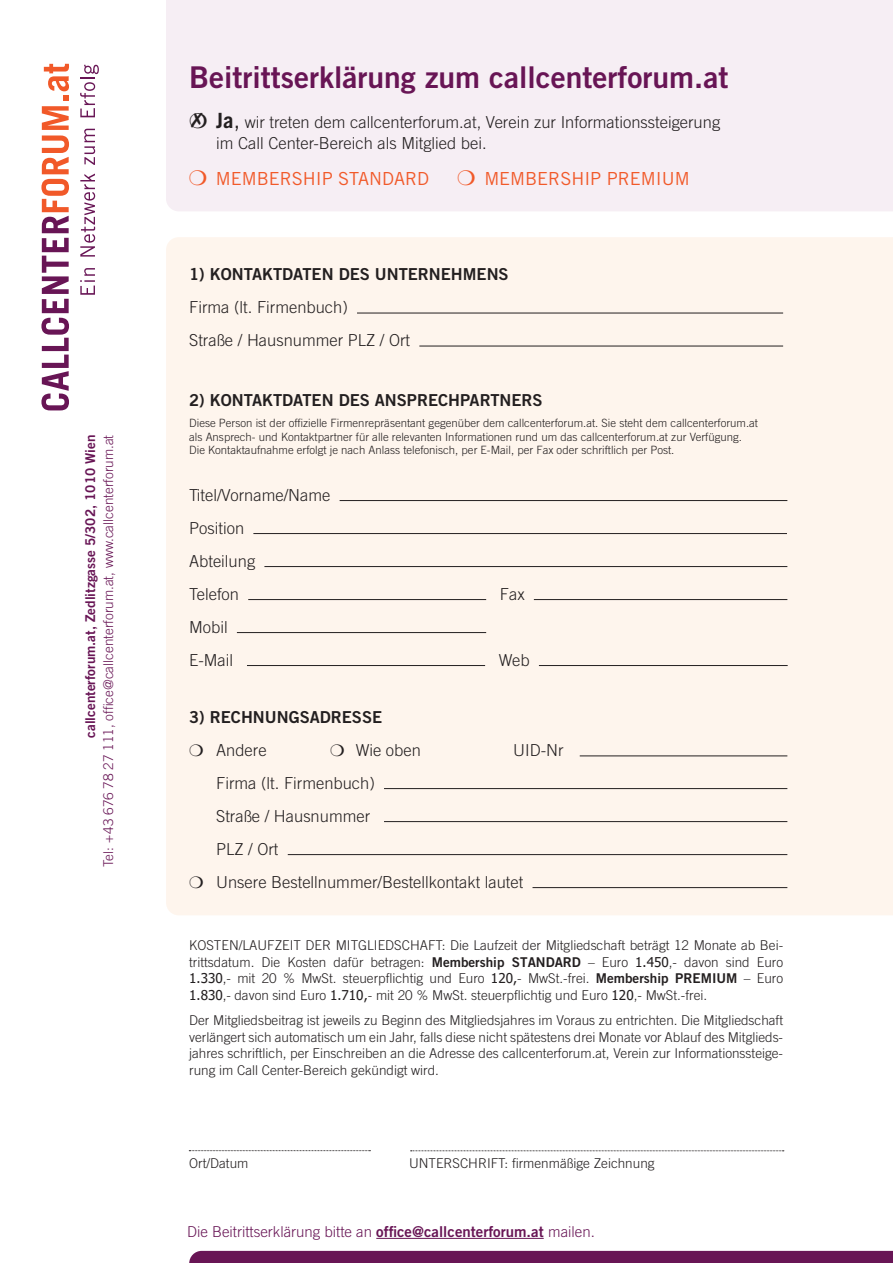
<style>
.page{position:relative;width:893px;height:1263px;background:#fff}
.page>*{position:absolute;margin:0;border:0;box-sizing:border-box;transform-origin:0 0}
.t1{font:30px "Trade Gothic Bold Two";color:#681555}
.t2{font:18px "Trade Gothic";color:#f15929}
.t3{font:300 16.5px/33px "Trade Gothic";color:#231f20}
.t4{font:16.5px "Trade Gothic Bold Two";color:#231f20}
.t5{font:300 15px "Trade Gothic";color:#681555}
.t6{font:300 13.5px/16.5px "Trade Gothic";color:#231f20;text-align:justify}
.t7{font:300 13.5px "Trade Gothic";color:#681555}
.t8{font:13.5px "Trade Gothic Bold Two";color:#681555}
.t9{font:300 11.4px/13.5px "Trade Gothic";color:#231f20}
.s1{font-weight:700;font-size:21px}
.s2{font-weight:400;font-size:21px}
.s3{font-family:"Trade Gothic Bold Two";font-weight:400}
.s4{font-family:"Tahoma";font-weight:400}
</style>
<div class="page">
<div style="left:166px;top:237px;width:727px;height:678px;background:#fef5ed"></div>
<div style="left:166px;top:0;width:727px;height:211px;background:#f6eef4"></div>
<hr style="left:357px;top:313px;width:426px;height:1px;background:#231f20">
<hr style="left:419px;top:346px;width:364px;height:1px;background:#231f20">
<hr style="left:340px;top:500px;width:447px;height:1px;background:#231f20">
<hr style="left:253px;top:533px;width:534px;height:1px;background:#231f20">
<hr style="left:264px;top:566px;width:523px;height:1px;background:#231f20">
<hr style="left:248px;top:599px;width:238px;height:1px;background:#231f20">
<hr style="left:534px;top:599px;width:253px;height:1px;background:#231f20">
<hr style="left:237px;top:632px;width:249px;height:1px;background:#231f20">
<hr style="left:247px;top:665px;width:238px;height:1px;background:#231f20">
<hr style="left:539px;top:665px;width:249px;height:1px;background:#231f20">
<hr style="left:384px;top:788px;width:403px;height:1px;background:#231f20">
<hr style="left:384px;top:821px;width:403px;height:1px;background:#231f20">
<hr style="left:288px;top:854px;width:499px;height:1px;background:#231f20">
<hr style="left:532px;top:887px;width:255px;height:1px;background:#231f20">
<div style="left:189px;top:1251px;width:704px;height:12px;background:#681555"></div>
<hr style="left:376px;top:1238px;width:168px;height:1px;background:#681555">
<svg style="left:189px;top:1150px;width:181px;height:1px"></svg>
<svg style="left:411px;top:1150px;width:373px;height:1px"></svg>
<svg style="left:41px;top:64px;width:28px;height:346px"></svg>
<svg style="left:80px;top:268px;width:15px;height:27px"></svg>
<svg style="left:80px;top:174px;width:15px;height:83px"></svg>
<svg style="left:84px;top:129px;width:11px;height:36px"></svg>
<svg style="left:80px;top:65px;width:19px;height:52px"></svg>
<hr style="left:580px;top:756px;width:207px;height:1px;background:#231f20">
<svg style="left:190px;top:744px;width:18px;height:13px"></svg>
<svg style="left:331px;top:744px;width:18px;height:13px"></svg>
<svg style="left:190px;top:876px;width:18px;height:13px"></svg>
<svg style="left:190px;top:113px;width:17px;height:15px"></svg>
<svg style="left:190px;top:170px;width:23px;height:16px"></svg>
<svg style="left:458px;top:170px;width:23px;height:16px"></svg>
<p class="t8" style="left:82px;top:738px;width:305px;rotate:-90deg">callcenterforum.at, Zedlitzgasse 5/302, 1010 Wien</p>
<p class="t7" style="left:100px;top:867px;width:433px;rotate:-90deg">Tel: +43 676 78 27 111, office@callcenterforum.at, www.callcenterforum.at</p>
<p class="t1" style="left:189px;top:59px;width:541px">Beitrittserklärung zum callcenterforum.at</p>
<p class="t3" style="left:216px;top:112px;width:505px;line-height:21px"><span class="s1">Ja</span><span class="s2">,</span> wir treten dem callcenterforum.at, Verein zur Informationssteigerung im Call Center-Bereich als Mitglied bei.</p>
<p class="t2" style="left:216px;top:167px;width:215px">MEMBERSHIP STANDARD</p>
<p class="t2" style="left:484px;top:167px;width:207px">MEMBERSHIP PREMIUM</p>
<p class="t4" style="left:189px;top:264px;width:321px">1) KONTAKTDATEN DES UNTERNEHMENS</p>
<p class="t3" style="left:189px;top:291px;width:160px">Firma (lt. Firmenbuch)</p>
<p class="t3" style="left:189px;top:324px;width:222px">Straße / Hausnummer PLZ / Ort</p>
<p class="t4" style="left:189px;top:390px;width:355px">2) KONTAKTDATEN DES ANSPRECHPARTNERS</p>
<p class="t9" style="left:189px;top:416px;width:570px">Diese Person ist der offizielle Firmenrepräsentant gegenüber dem callcenterforum.at. Sie steht dem callcenterforum.at</p>
<p class="t9" style="left:189px;top:430px;width:554px">als Ansprech- und Kontaktpartner für alle relevanten Informationen rund um das callcenterforum.at zur Verfügung.<br>Die Kontaktaufnahme erfolgt je nach Anlass telefonisch, per E-Mail, per Fax oder schriftlich per Post.</p>
<p class="t3" style="left:189px;top:478px;width:143px">Titel/Vorname/Name</p>
<p class="t3" style="left:189px;top:511px;width:68px">Position<br>Abteilung</p>
<p class="t3" style="left:189px;top:577px;width:51px">Telefon</p>
<p class="t3" style="left:500px;top:577px;width:26px">Fax</p>
<p class="t3" style="left:189px;top:610px;width:40px">Mobil</p>
<p class="t3" style="left:189px;top:643px;width:45px">E-Mail</p>
<p class="t3" style="left:499px;top:643px;width:32px">Web</p>
<p class="t4" style="left:189px;top:707px;width:194px">3) RECHNUNGSADRESSE</p>
<p class="t3" style="left:216px;top:733px;width:52px">Andere</p>
<p class="t3" style="left:356px;top:733px;width:67px">Wie oben</p>
<p class="t3" style="left:513px;top:733px;width:52px">UID-Nr</p>
<p class="t3" style="left:216px;top:766px;width:160px">Firma (lt. Firmenbuch)</p>
<p class="t3" style="left:216px;top:799px;width:156px">Straße / Hausnummer</p>
<p class="t3" style="left:216px;top:832px;width:64px">PLZ / Ort</p>
<p class="t3" style="left:216px;top:866px;width:309px">Unsere Bestellnummer/Bestellkontakt lautet</p>
<p class="t6" style="left:189px;top:937px;width:595px">KOSTEN/LAUFZEIT DER MITGLIEDSCHAFT: Die Laufzeit der Mitgliedschaft beträgt 12 Monate ab Bei&shy;trittsdatum. Die Kosten dafür betragen: <span class="s3">Membership STANDARD</span> – Euro <span class="s4">1.450</span>,- davon sind Euro <span class="s4">1.330</span>,- mit 20 % MwSt. steuerpflichtig und Euro <span class="s4">120,</span>- MwSt.-frei. <span class="s3">Membership PREMIUM</span> – Euro <span class="s4">1.830</span>,- davon sind Euro <span class="s4">1.710,</span>- mit 20 % MwSt. steuerpflichtig und Euro <span class="s4">120</span>,- MwSt.-frei.</p>
<p class="t6" style="left:189px;top:1012px;width:595px">Der Mitgliedsbeitrag ist jeweils zu Beginn des Mitgliedsjahres im Voraus zu entrichten. Die Mitgliedschaft verlängert sich automatisch um ein Jahr, falls diese nicht spätestens drei Monate vor Ablauf des Mitglieds&shy;jahres schriftlich, per Einschreiben an die Adresse des callcenterforum.at, Verein zur Informationssteige&shy;rung im Call Center-Bereich gekündigt wird.</p>
<p class="t6" style="left:189px;top:1155px;width:61px">Ort/Datum</p>
<p class="t6" style="left:409px;top:1155px;width:247px">UNTERSCHRIFT: firmenmäßige Zeichnung</p>
<p class="t5" style="left:187px;top:1222px;width:409px">Die Beitrittserklärung bitte an <span class="s3">office@callcenterforum.at</span> mailen.</p>
</div>
